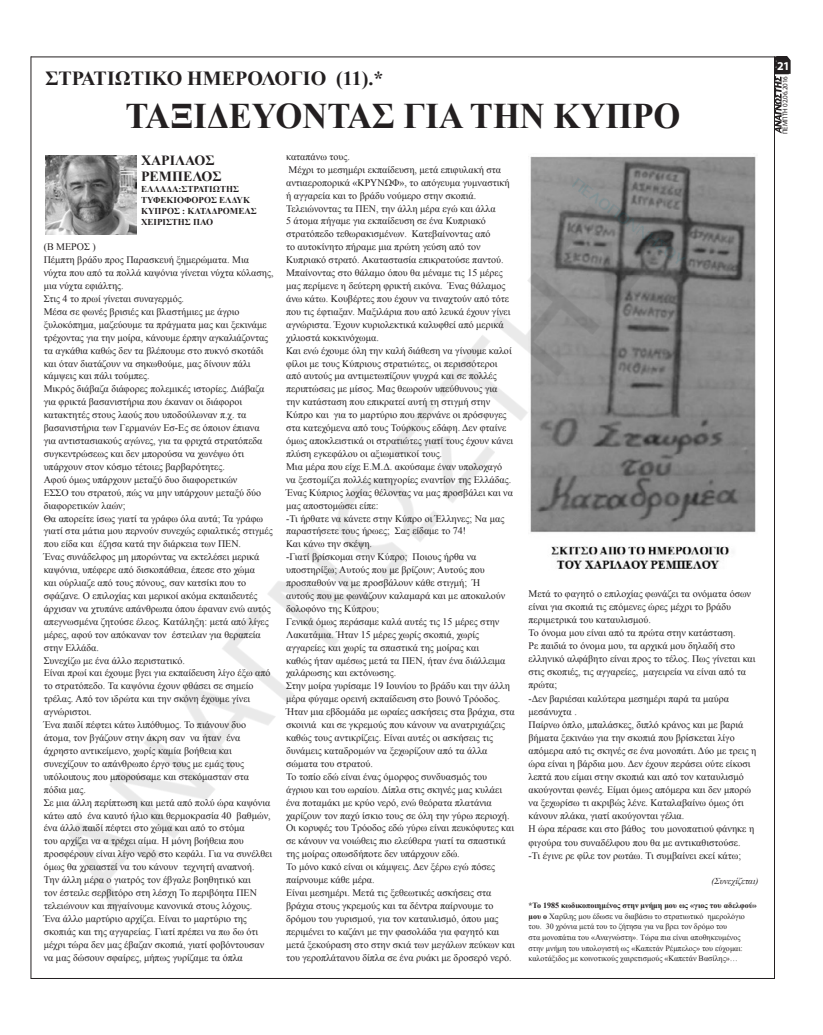
<style>
.page{position:relative;width:823px;height:1035px;background:#fff}
.page>*{position:absolute;margin:0;border:0;box-sizing:border-box;transform-origin:0 0}
.t1{font:700 36px "Times New Roman";color:#231f20;scale:.96 1}
.t2{font:700 20px "Times New Roman";color:#231f20}
.t3{font:700 14px/16.8px "Times New Roman";color:#231f20}
.t4{font:700 12px "Myriad Pro";color:#fff}
.t5{font:10px/12.9px "Times New Roman";color:#231f20}
.t6{font:700 9px/10.8px "Times New Roman";color:#231f20}
.t7{font:italic 9px "Times New Roman";color:#231f20}
.t8{font:8px/10.7px "Times New Roman";color:#231f20}
.t9{font:7px "Myriad Pro";letter-spacing:-.01em;color:#231f20}
.s1{font-weight:700}
</style>
<div class="page">
<hr style="left:31px;top:57px;width:743px;height:1px;background:#231f20">
<hr style="left:31px;top:978px;width:743px;height:1px;background:#231f20">
<hr style="left:31px;top:56px;width:1px;height:923px;background:#231f20">
<svg style="left:778px;top:56px;width:12px;height:77px"></svg>
<img style="left:35px;top:56px;width:743px;height:923px">
<h2 class="t2" style="left:45px;top:65px;width:339px">ΣΤΡΑΤΙΩΤΙΚΟ ΗΜΕΡΟΛΟΓΙΟ (11).*</h2>
<h1 class="t1" style="left:125px;top:91px;width:579px">ΤΑΞΙΔΕΥΟΝΤΑΣ ΓΙΑ ΤΗΝ ΚΥΠΡΟ</h1>
<h3 class="t3" style="left:141px;top:151px;width:82px">ΧΑΡΙΛΑΟΣ<br>ΡΕΜΠΕΛΟΣ</h3>
<p class="t6" style="left:141px;top:184px;width:117px">ΕΛΛΑΔΑ:ΣΤΡΑΤΙΩΤΗΣ<br>ΤΥΦΕΚΙΟΦΟΡΟΣ ΕΛΔΥΚ<br>ΚΥΠΡΟΣ : ΚΑΤΑΔΡΟΜΕΑΣ<br>ΧΕΙΡΙΣΤΗΣ ΠΑΟ</p>
<p class="t5" style="left:286px;top:150px;width:230px">καταπάνω τους.<br>Μέχρι το μεσημέρι εκπαίδευση, μετά επιφυλακή στα αντιαεροπορικά «ΚΡΥΝΩΦ», το απόγευμα γυμναστική ή αγγαρεία και το βράδυ νούμερο στην σκοπιά.<br>Τελειώνοντας τα ΠΕΝ, την άλλη μέρα εγώ και άλλα<br>5 άτομα πήγαμε για εκπαίδευση σε ένα Κυπριακό στρατόπεδο τεθωρακισμένων. Κατεβαίνοντας από<br>το αυτοκίνητο πήραμε μια πρώτη γεύση από τον Κυπριακό στρατό. Ακαταστασία επικρατούσε παντού.<br>Μπαίνοντας στο θάλαμο όπου θα μέναμε τις 15 μέρες μας περίμενε η δεύτερη φρικτή εικόνα. Ένας θάλαμος άνω κάτω. Κουβέρτες που έχουν να τιναχτούν από τότε που τις έφτιαξαν. Μαξιλάρια που από λευκά έχουν γίνει αγνώριστα. Έχουν κυριολεκτικά καλυφθεί από μερικά χιλιοστά κοκκινόχωμα.<br>Και ενώ έχουμε όλη την καλή διάθεση να γίνουμε καλοί φίλοι με τους Κύπριους στρατιώτες, οι περισσότεροι από αυτούς μα αντιμετωπίζουν ψυχρά και σε πολλές περιπτώσεις με μίσος. Μας θεωρούν υπεύθυνους για<br>την κατάσταση που επικρατεί αυτή τη στιγμή στην Κύπρο και για το μαρτύριο που περνάνε οι πρόσφυγες στα κατεχόμενα από τους Τούρκους εδάφη. Δεν φταίνε όμως αποκλειστικά οι στρατιώτες γιατί τους έχουν κάνει πλύση εγκεφάλου οι αξιωματικοί τους.<br>Μια μέρα που είχε Ε.Μ.Δ. ακούσαμε έναν υπολοχαγό<br>να ξεστομίζει πολλές κατηγορίες εναντίον της Ελλάδας.<br>Ένας Κύπριος λοχίας θέλοντας να μας προσβάλει και να μας αποστομώσει είπε:<br>-Τι ήρθατε να κάνετε στην Κύπρο οι Έλληνες; Να μας παραστήσετε τους ήρωες; Σας είδαμε το 74!<br>Και κάνω την σκέψη.<br>-Γιατί βρίσκομαι στην Κύπρο; Ποιους ήρθα να υποστηρίξω; Αυτούς που με βρίζουν; Αυτούς που προσπαθούν να με προσβάλουν κάθε στιγμή; Ή<br>αυτούς που με φωνάζουν καλαμαρά και με αποκαλούν δολοφόνο της Κύπρου;<br>Γενικά όμως περάσαμε καλά αυτές τις 15 μέρες στην Λακατάμια. Ήταν 15 μέρες χωρίς σκοπιά, χωρίς αγγαρείες και χωρίς τα σπαστικά της μοίρας και<br>καθώς ήταν αμέσως μετά τα ΠΕΝ, ήταν ένα διάλλειμα χαλάρωσης και εκτόνωσης.<br>Στην μοίρα γυρίσαμε 19 Ιουνίου το βράδυ και την άλλη μέρα φύγαμε ορεινή εκπαίδευση στο βουνό Τρόοδος.<br>Ήταν μια εβδομάδα με ωραίες ασκήσεις στα βράχια, στα σκοινιά και σε γκρεμούς που κάνουν να ανατριχιάζεις καθώς τους αντικρίζεις. Είναι αυτές οι ασκήσεις τις δυνάμεις καταδρομών να ξεχωρίζουν από τα άλλα σώματα του στρατού.<br>Το τοπίο εδώ είναι ένας όμορφος συνδυασμός του άγριου και του ωραίου. Δίπλα στις σκηνές μας κυλάει ένα ποταμάκι με κρύο νερό, ενώ θεόρατα πλατάνια χαρίζουν τον παχύ ίσκιο τους σε όλη την γύρω περιοχή.<br>Οι κορυφές του Τρόοδος εδώ γύρω είναι πευκόφυτες και σε κάνουν να νοιώθεις πιο ελεύθερα γιατί τα σπαστικά της μοίρας οπωσδήποτε δεν υπάρχουν εδώ.<br>Το μόνο κακό είναι οι κάμψεις. Δεν ξέρω εγώ πόσες παίρνουμε κάθε μέρα.<br>Είναι μεσημέρι. Μετά τις ξεθεωτικές ασκήσεις στα βράχια στους γκρεμούς και τα δέντρα παίρνουμε το δρόμου του γυρισμού, για τον καταυλισμό, όπου μας περιμένει το καζάνι με την φασολάδα για φαγητό και μετά ξεκούραση στο στην σκιά των μεγάλων πεύκων και του γεροπλάτανου δίπλα σε ένα ρυάκι με δροσερό νερό.</p>
<p class="t5" style="left:44px;top:240px;width:231px">(Β ΜΕΡΟΣ )<br>Πέμπτη βράδυ προς Παρασκευή ξημερώματα. Μια νύχτα που από τα πολλά καψόνια γίνεται νύχτα κόλασης, μια νύχτα εφιάλτης.<br>Στις 4 το πρωί γίνεται συναγερμός.<br>Μέσα σε φωνές βρισιές και βλαστήμιες με άγριο ξυλοκόπημα, μαζεύουμε τα πράγματα μας και ξεκινάμε τρέχοντας για την μοίρα, κάνουμε έρπην αγκαλιάζοντας τα αγκάθια καθώς δεν τα βλέπουμε στο πυκνό σκοτάδι και όταν διατάζουν να σηκωθούμε, μας δίνουν πάλι κάμψεις και πάλι τούμπες.<br>Μικρός διάβαζα διάφορες πολεμικές ιστορίες. Διάβαζα για φρικτά βασανιστήρια που έκαναν οι διάφοροι κατακτητές στους λαούς που υποδούλωναν π.χ. τα βασανιστήρια των Γερμανών Εσ-Ες σε όποιον έπιανα για αντιστασιακούς αγώνες, για τα φριχτά στρατόπεδα συγκεντρώσεως και δεν μπορούσα να χωνέψω ότι υπάρχουν στον κόσμο τέτοιες βαρβαρότητες.<br>Αφού όμως υπάρχουν μεταξύ δυο διαφορετικών<br>ΕΣΣΟ του στρατού, πώς να μην υπάρχουν μεταξύ δύο διαφορετικών λαών;<br>Θα απορείτε ίσως γιατί τα γράφω όλα αυτά; Τα γράφω γιατί στα μάτια μου περνούν συνεχώς εφιαλτικές στιγμές που είδα και έζησα κατά την διάρκεια των ΠΕΝ.<br>Ένας συνάδελφος μη μπορώντας να εκτελέσει μερικά καψόνια, υπέφερε από δισκοπάθεια, έπεσε στο χώμα<br>και ούρλιαζε από τους πόνους, σαν κατσίκι που το σφάζανε. Ο επιλοχίας και μερικοί ακόμα εκπαιδευτές άρχισαν να χτυπάνε απάνθρωπα όπου έφαναν ενώ αυτός απεγνωσμένα ζητούσε έλεος. Κατάληξη: μετά από λίγες μέρες, αφού τον απόκαναν τον έστειλαν για θεραπεία στην Ελλάδα.<br>Συνεχίζω με ένα άλλο περιστατικό.<br>Είναι πρωί και έχουμε βγει για εκπαίδευση λίγο έξω από το στρατόπεδο. Τα καψόνια έχουν φθάσει σε σημείο τρέλας. Από τον ιδρώτα και την σκόνη έχουμε γίνει αγνώριστοι.<br>Ένα παιδί πέφτει κάτω λιπόθυμος. Το πιάνουν δυο άτομα, τον βγάζουν στην άκρη σαν να ήταν ένα άχρηστο αντικείμενο, χωρίς καμία βοήθεια και συνεχίζουν το απάνθρωπο έργο τους με εμάς τους υπόλοιπους που μπορούσαμε και στεκόμασταν στα πόδια μας.<br>Σε μια άλλη περίπτωση και μετά από πολύ ώρα καψόνια κάτω από ένα καυτό ήλιο και θερμοκρασία 40 βαθμών, ένα άλλο παιδί πέφτει στο χώμα και από το στόμα<br>του αρχίζει να α τρέχει αίμα. Η μόνη βοήθεια που προσφέρουν είναι λίγο νερό στο κεφάλι. Για να συνέλθει όμως θα χρειαστεί να του κάνουν τεχνητή αναπνοή.<br>Την άλλη μέρα ο γιατρός τον έβγαλε βοηθητικό και<br>τον έστειλε σερβιτόρο στη λέσχη Το περιβόητα ΠΕΝ τελειώνουν και πηγαίνουμε κανονικά στους λόχους.<br>Ένα άλλο μαρτύριο αρχίζει. Είναι το μαρτύριο της σκοπιάς και της αγγαρείας. Γιατί πρέπει να πω δω ότι μέχρι τώρα δεν μας έβαζαν σκοπιά, γιατί φοβόντουσαν να μας δώσουν σφαίρες, μήπως γυρίζαμε τα όπλα</p>
<p class="t5" style="left:528px;top:587px;width:229px">Μετά το φαγητό ο επιλοχίας φωνάζει τα ονόματα όσων είναι για σκοπιά τις επόμενες ώρες μέχρι το βράδυ περιμετρικά του καταυλισμού.<br>Το όνομα μου είναι από τα πρώτα στην κατάσταση.<br>Ρε παιδιά το όνομα μου, τα αρχικά μου δηλαδή στο ελληνικό αλφάβητο είναι προς το τέλος. Πως γίνεται και στις σκοπιές, τις αγγαρείες, μαγειρεία να είναι από τα πρώτα;<br>-Δεν βαριέσαι καλύτερα μεσημέρι παρά τα μαύρα μεσάνυχτα .<br>Παίρνω όπλο, μπαλάσκες, διπλό κράνος και με βαριά βήματα ξεκινάω για την σκοπιά που βρίσκεται λίγο απόμερα από τις σκηνές σε ένα μονοπάτι. Δύο με τρεις η ώρα είναι η βάρδια μου. Δεν έχουν περάσει ούτε είκοσι λεπτά που είμαι στην σκοπιά και από τον καταυλισμό ακούγονται φωνές. Είμαι όμως απόμερα και δεν μπορώ να ξεχωρίσω τι ακριβώς λένε. Καταλαβαίνω όμως ότι κάνουν πλάκα, γιατί ακούγονται γέλια.<br>Η ώρα πέρασε και στο βάθος του μονοπατιού φάνηκε η φιγούρα του συναδέλφου που θα με αντικαθιστούσε.<br>-Τι έγινε ρε φίλε τον ρωτάω. Τι συμβαίνει εκεί κάτω;</p>
<p class="t7" style="left:711px;top:875px;width:49px">(Συνεχίζεται)</p>
<p class="t8" style="left:528px;top:899px;width:230px"><span class="s1">*Το 1985 κωδικοποιημένος στην μνήμη μου ως «γιος του αδελφού» μου ο</span> Χαρίλης μου έδωσε να διαβάσω το στρατιωτικό ημερολόγιο του. 30 χρόνια μετά του το ζήτησα για να βρει τον δρόμο του<br>στα μονοπάτια του «Αναγνώστη». Τώρα πια είναι αποθηκευμένος στην μνήμη του υπολογιστή ως «Καπετάν Ρέμπελος» του εύχομαι: καλοτάξιδος με κοινοτικούς χαιρετισμούς «Καπετάν Βασίλης»…</p>
<p class="t4" style="left:774px;top:57px;width:14px">21</p>
<p class="t4" style="left:776px;top:58px;width:14px">21</p>
<p class="t9" style="left:780px;top:134px;width:59px;rotate:-90deg">ΠΕΜΠΤΗ 02.06.2016</p>
</div>
